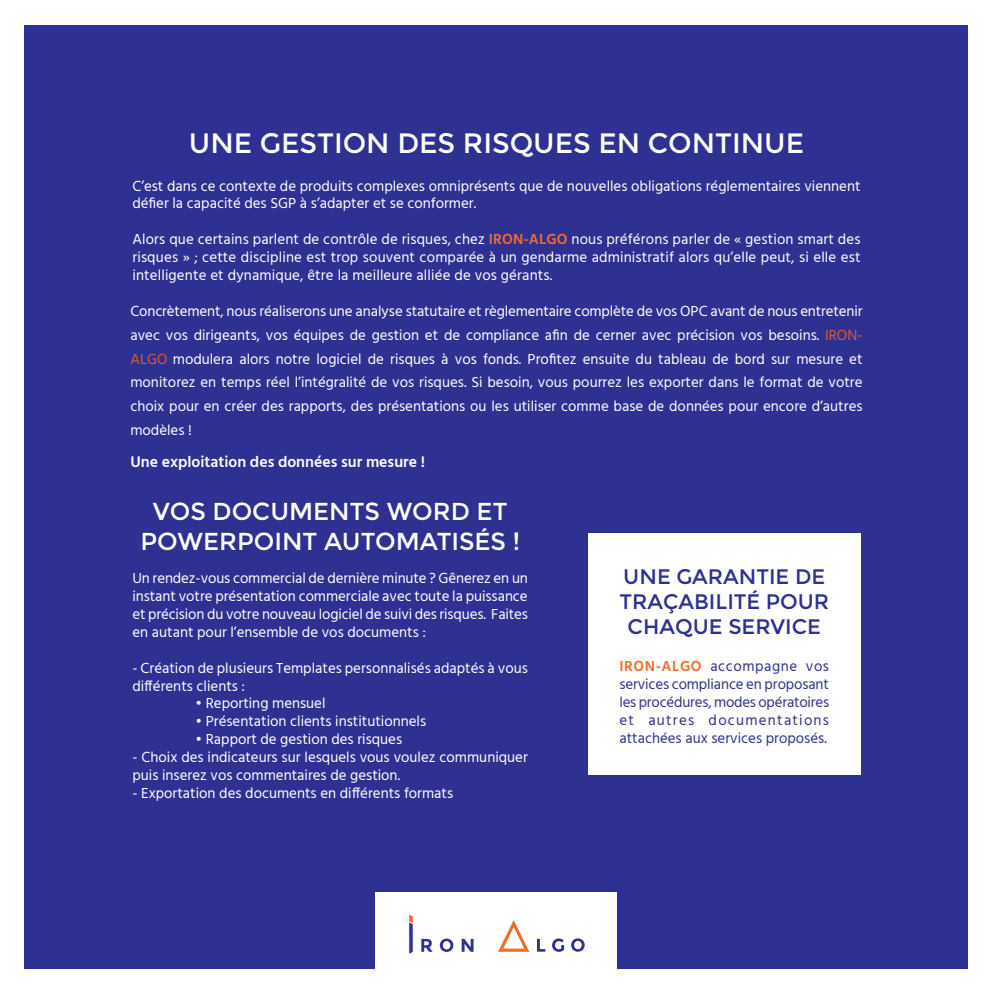
<style>
.page{position:relative;width:993px;height:993px;background:#fff}
.page>*{position:absolute;margin:0;border:0;box-sizing:border-box;transform-origin:0 0}
.t1{font:28px "Montserrat";color:#fff}
.t2{font:24.5px/29.9px "Montserrat";color:#fff;text-align:center}
.t3{font:21px/25.2px "Montserrat";color:#2e3092;text-align:center}
.t4{font:600 15.75px "Hind";color:#fff}
.t5{font:14.88px/17.8px "Hind";color:#fff}
.t6{font:14.88px/17.8px "Hind";color:#2e3092;text-align:justify}
.s1{font-weight:600;color:#f36c2a}
.s2{color:#de5c2c}
</style>
<div class="page">
<div style="left:25px;top:25px;width:942px;height:942px;background:#2e3092"></div>
<div style="left:375px;top:891px;width:242px;height:101px;background:#fff"></div>
<svg style="left:421px;top:938px;width:11px;height:13px"></svg>
<svg style="left:439px;top:938px;width:14px;height:13px"></svg>
<svg style="left:461px;top:938px;width:12px;height:13px"></svg>
<svg style="left:552px;top:938px;width:12px;height:13px"></svg>
<svg style="left:571px;top:938px;width:13px;height:13px"></svg>
<svg style="left:408px;top:914px;width:6px;height:40px"></svg>
<svg style="left:498px;top:920px;width:47px;height:32px"></svg>
<div style="left:587px;top:532px;width:273px;height:242px;background:#fff"></div>
<p class="t1" style="left:189px;top:127px;width:616px">UNE GESTION DES RISQUES EN CONTINUE</p>
<p class="t5" style="left:132px;top:178px;width:729px">C’est dans ce contexte de produits complexes omniprésents que de nouvelles obligations réglementaires viennent défier la capacité des SGP à s’adapter et se conformer.</p>
<p class="t5" style="left:132px;top:231px;width:729px;text-align:justify">Alors que certains parlent de contrôle de risques, chez <span class="s1">IRON-ALGO</span> nous préférons parler de « gestion smart des risques » ; cette discipline est trop souvent comparée à un gendarme administratif alors qu’elle peut, si elle est intelligente et dynamique, être la meilleure alliée de vos gérants.</p>
<p class="t5" style="left:130px;top:299px;width:733px;line-height:23.8px;text-align:justify">Concrètement, nous réaliserons une analyse statutaire et règlementaire complète de vos OPC avant de nous entretenir avec vos dirigeants, vos équipes de gestion et de compliance afin de cerner avec précision vos besoins. <span class="s2">IRON-ALGO</span> modulera alors notre logiciel de risques à vos fonds. Profitez ensuite du tableau de bord sur mesure et monitorez en temps réel l’intégralité de vos risques. Si besoin, vous pourrez les exporter dans le format de votre choix pour en créer des rapports, des présentations ou les utiliser comme base de données pour encore d’autres modèles !</p>
<p class="t4" style="left:130px;top:452px;width:296px">Une exploitation des données sur mesure !</p>
<h2 class="t2" style="left:140px;top:496px;width:381px">VOS DOCUMENTS WORD ET<br>POWERPOINT AUTOMATISÉS !</h2>
<p class="t5" style="left:132px;top:570px;width:397px;text-align:justify">Un rendez-vous commercial de dernière minute ? Gênerez en un instant votre présentation commerciale avec toute la puissance et précision du votre nouveau logiciel de suivi des risques. Faites en autant pour l’ensemble de vos documents :</p>
<p class="t5" style="left:132px;top:659px;width:397px">- Création de plusieurs Templates personnalisés adaptés à vous différents clients :</p>
<p class="t5" style="left:195px;top:695px;width:132px">• Reporting mensuel</p>
<p class="t5" style="left:195px;top:713px;width:232px">• Présentation clients institutionnels</p>
<p class="t5" style="left:195px;top:731px;width:208px">• Rapport de gestion des risques</p>
<p class="t5" style="left:132px;top:749px;width:397px">- Choix des indicateurs sur lesquels vous voulez communiquer puis inserez vos commentaires de gestion.</p>
<p class="t5" style="left:132px;top:784px;width:322px">- Exportation des documents en différents formats</p>
<p class="t3" style="left:619px;top:564px;width:211px">UNE GARANTIE DE<br>TRAÇABILITÉ POUR<br>CHAQUE SERVICE</p>
<p class="t6" style="left:619px;top:658px;width:211px"><span class="s1">IRON-ALGO</span> accompagne vos services compliance en proposant les procédures, modes opératoires et autres documentations attachées aux services proposés.</p>
</div>
